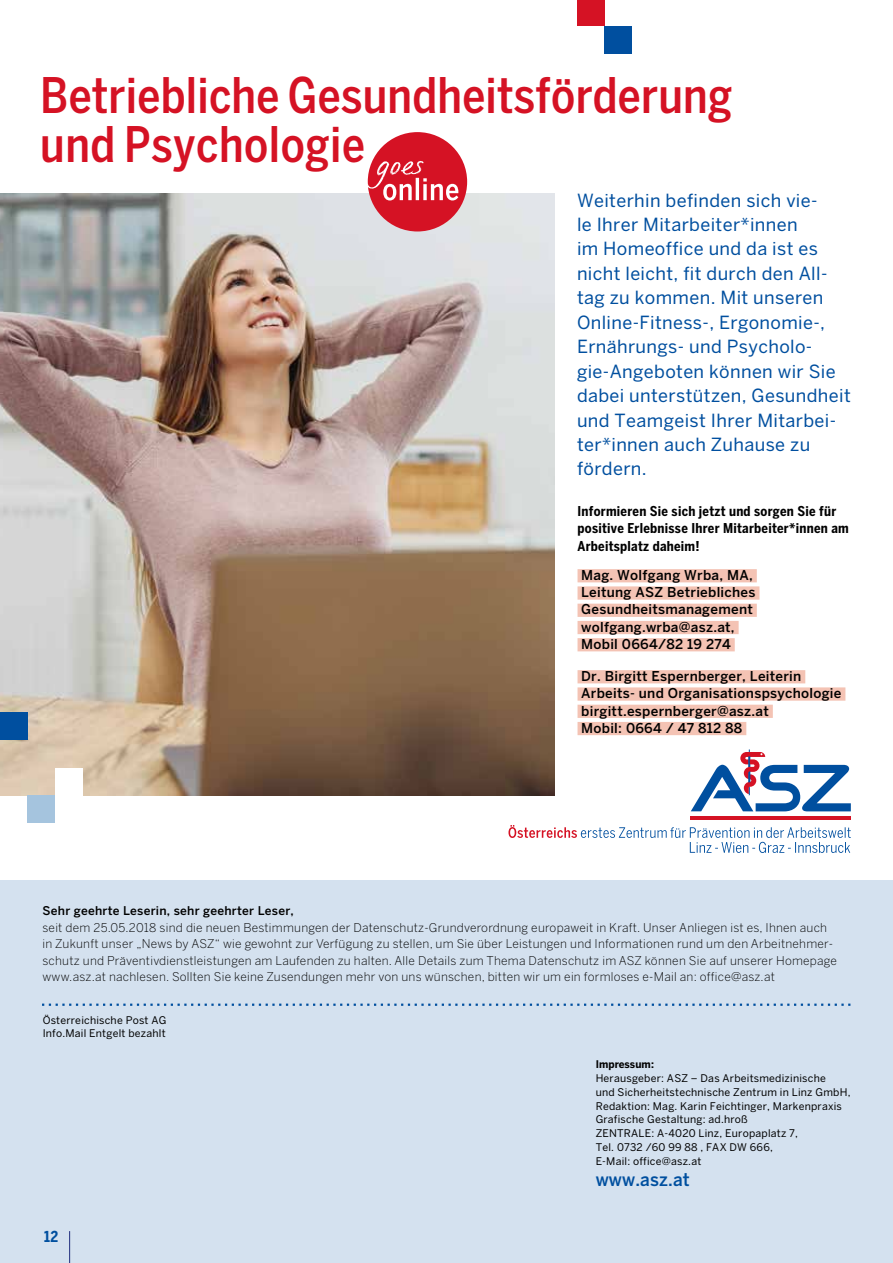
<style>
.page{position:relative;width:893px;height:1263px;background:#fff}
.page>*{position:absolute;margin:0;border:0;box-sizing:border-box;transform-origin:0 0}
.t1{font:500 condensed 48.6px/48.6px "Benton Sans";letter-spacing:.005em;color:#d51224}
.t2{font:18px/24.5px "Benton Sans";letter-spacing:.02em;color:#004f9f}
.t3{font:500 18px "Benton Sans";letter-spacing:.01em;color:#004f9f;scale:.95 1}
.t4{font:700 condensed 15px "Benton Sans";color:#004f9f}
.t5{font:500 13.5px/17.2px "Benton Sans";letter-spacing:.02em;color:#000}
.t6{font:700 condensed 13.5px/17.2px "Benton Sans";letter-spacing:.02em;color:#000}
.t7{font:300 12px/16.5px "Benton Sans";letter-spacing:.02em;color:#000}
.t8{font:500 12px "Benton Sans";letter-spacing:.02em;color:#000}
.t9{font:10.5px/13.8px "Benton Sans";letter-spacing:.02em;color:#000}
.t10{font:700 10.5px "Benton Sans";letter-spacing:.01em;color:#000;scale:.95 1}
</style>
<div class="page">
<img style="left:0;top:193px;width:555px;height:602px">
<div style="left:0;top:880px;width:893px;height:383px;background:#d4e1ef"></div>
<hr style="left:69px;top:1231px;width:1px;height:32px;background:#283583">
<svg style="left:42px;top:1003px;width:808px;height:3px"></svg>
<div style="left:604px;top:26px;width:27px;height:27px;background:#004f9f"></div>
<div style="left:577px;top:0;width:28px;height:26px;background:#d51224"></div>
<div style="left:0;top:712px;width:28px;height:28px;background:#004f9f"></div>
<div style="left:28px;top:795px;width:27px;height:27px;background:#a5c4de"></div>
<div style="left:55px;top:768px;width:28px;height:28px;background:#fff"></div>
<svg style="left:691px;top:749px;width:160px;height:62px"></svg>
<hr style="left:691px;top:816px;width:160px;height:3px;background:#d51224">
<svg style="left:508px;top:825px;width:343px;height:28px"></svg>
<div style="left:577px;top:569px;width:180px;height:13px;background:#f4c3b4"></div>
<div style="left:577px;top:586px;width:182px;height:14px;background:#f4c3b4"></div>
<div style="left:577px;top:604px;width:180px;height:13px;background:#f4c3b4"></div>
<div style="left:577px;top:621px;width:162px;height:13px;background:#f4c3b4"></div>
<div style="left:577px;top:638px;width:158px;height:13px;background:#f4c3b4"></div>
<div style="left:577px;top:670px;width:228px;height:13px;background:#f4c3b4"></div>
<div style="left:577px;top:687px;width:268px;height:14px;background:#f4c3b4"></div>
<div style="left:577px;top:705px;width:196px;height:13px;background:#f4c3b4"></div>
<div style="left:577px;top:722px;width:169px;height:13px;background:#f4c3b4"></div>
<div style="left:368px;top:132px;width:99px;height:99px;background:#d51224;border-radius:50%"></div>
<svg style="left:366px;top:161px;width:92px;height:39px"></svg>
<h1 class="t1" style="left:40px;top:71px;width:694px">Betriebliche Gesundheitsförderung und Psychologie</h1>
<p class="t2" style="left:577px;top:188px;width:275px">Weiterhin befinden sich vie-<br>le Ihrer Mitarbeiter*innen<br>im Homeoffice und da ist es nicht leicht, fit durch den All&shy;tag zu kommen. Mit unseren<br>Online-Fitness-, Ergonomie-,<br>Ernährungs- und Psycholo&shy;gie-Angeboten können wir Sie dabei unterstützen, Gesundheit und Teamgeist Ihrer Mitarbei&shy;ter*innen auch Zuhause zu fördern.</p>
<p class="t6" style="left:577px;top:503px;width:273px">Informieren Sie sich jetzt und sorgen Sie für positive Erlebnisse Ihrer Mitarbeiter*innen am<br>Arbeitsplatz daheim!</p>
<p class="t5" style="left:581px;top:566px;width:176px">Mag. Wolfgang Wrba, MA,<br>Leitung ASZ Betriebliches<br>Gesundheitsmanagement wolfgang.wrba@asz.at,<br>Mobil 0664/82 19 274</p>
<p class="t5" style="left:581px;top:667px;width:262px">Dr. Birgitt Espernberger, Leiterin<br>Arbeits- und Organisationspsychologie birgitt.espernberger@asz.at<br>Mobil: 0664 / 47 812 88</p>
<p class="t8" style="left:43px;top:904px;width:253px">Sehr geehrte Leserin, sehr geehrter Leser,</p>
<p class="t7" style="left:43px;top:919px;width:796px">seit dem 25.05.2018 sind die neuen Bestimmungen der Datenschutz-Grundverordnung europaweit in Kraft. Unser Anliegen ist es, Ihnen auch in Zukunft unser „News by ASZ“ wie gewohnt zur Verfügung zu stellen, um Sie über Leistungen und Informationen rund um den Arbeitnehmer&shy;schutz und Präventivdienstleistungen am Laufenden zu halten. Alle Details zum Thema Datenschutz im ASZ können Sie auf unserer Homepage www.asz.at nachlesen. Sollten Sie keine Zusendungen mehr von uns wünschen, bitten wir um ein formloses e-Mail an: office@asz.at</p>
<p class="t9" style="left:43px;top:1013px;width:125px">Österreichische Post AG<br>Info.Mail Entgelt bezahlt</p>
<p class="t4" style="left:44px;top:1228px;width:16px">12</p>
<p class="t10" style="left:596px;top:1058px;width:63px">Impressum:</p>
<p class="t9" style="left:596px;top:1071px;width:256px">Herausgeber: ASZ – Das Arbeitsmedizinische<br>und Sicherheitstechnische Zentrum in Linz GmbH, Redaktion: Mag. Karin Feichtinger, Markenpraxis Grafische Gestaltung: ad.hroß<br>ZENTRALE: A-4020 Linz, Europaplatz 7,<br>Tel. 0732 /60 99 88 , FAX DW 666,<br>E-Mail: office@asz.at</p>
<h2 class="t3" style="left:596px;top:1168px;width:101px">www.asz.at</h2>
</div>
